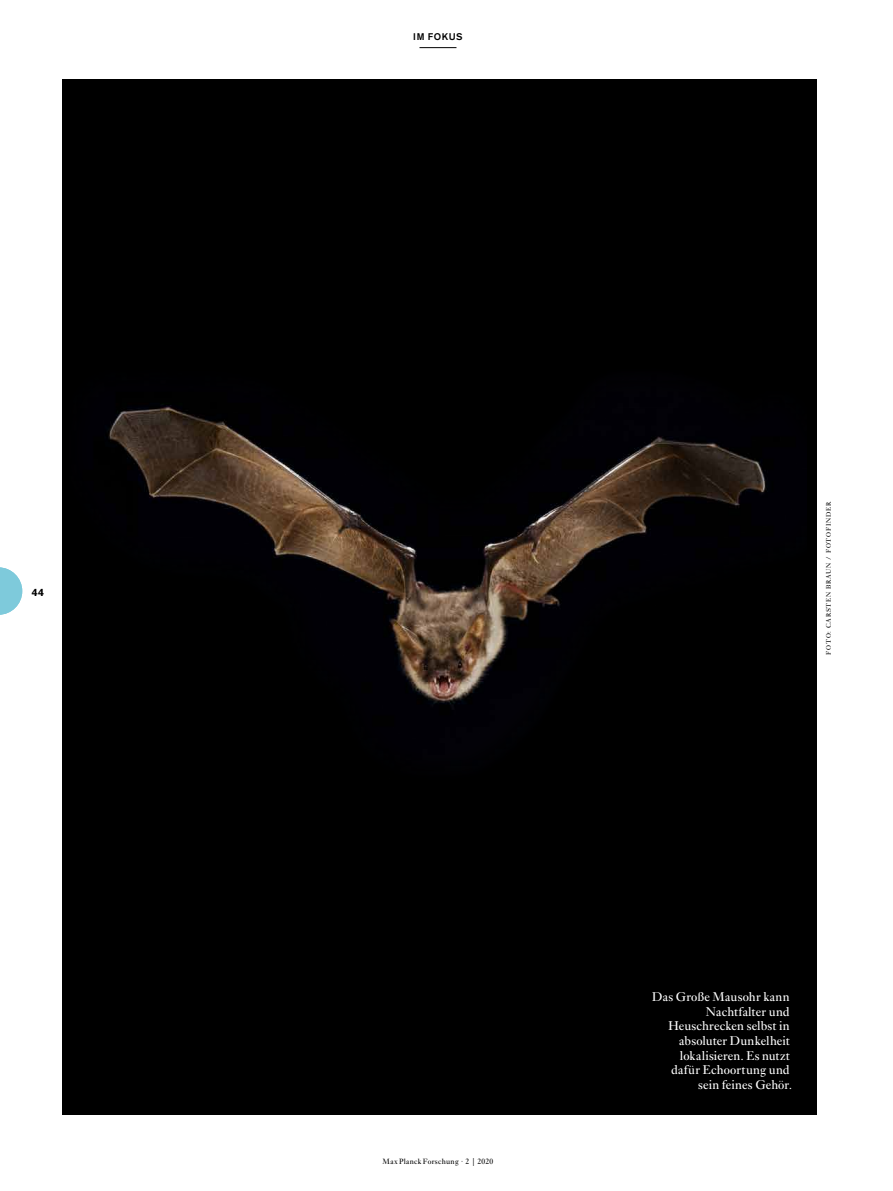
<style>
.page{position:relative;width:893px;height:1191px;background:#fff}
.page>*{position:absolute;margin:0;border:0;box-sizing:border-box;transform-origin:0 0}
.t1{font:13.2px/14.7px "Ehrhardt MT Pro";letter-spacing:.015em;color:#fff;text-align:right}
.t2{font:700 10.5px "Akzidenz Grotesk Pro";color:#000}
.t3{font:500 9.6px "Akzidenz Grotesk Pro";letter-spacing:.06em;color:#000}
.t4{font:7.95px "Ehrhardt MT Pro";letter-spacing:.04em;color:#000}
.t5{font:6.75px "Ehrhardt MT Pro";letter-spacing:.11em;color:#000}
</style>
<div class="page">
<div style="left:62px;top:79px;width:754px;height:1035px;background:#000"></div>
<img style="left:105px;top:404px;width:663px;height:306px">
<svg style="left:0;top:567px;width:22px;height:48px"></svg>
<hr style="left:419px;top:47px;width:37px;height:1px;background:#000">
<p class="t2" style="left:32px;top:585px;width:14px">44</p>
<p class="t3" style="left:413px;top:30px;width:51px">IM FOKUS</p>
<p class="t4" style="left:383px;top:1156px;width:112px">Max Planck Forschung · 2 | 2020</p>
<p class="t5" style="left:825px;top:654px;width:154px;rotate:-90deg">Foto: Carsten Braun / fotofinder</p>
<p class="t1" style="left:652px;top:989px;width:141px">Das Große Mausohr kann<br>Nachtfalter und<br>Heuschrecken selbst in absoluter Dunkelheit lokalisieren. Es nutzt dafür Echoortung und sein feines Gehör.</p>
</div>
